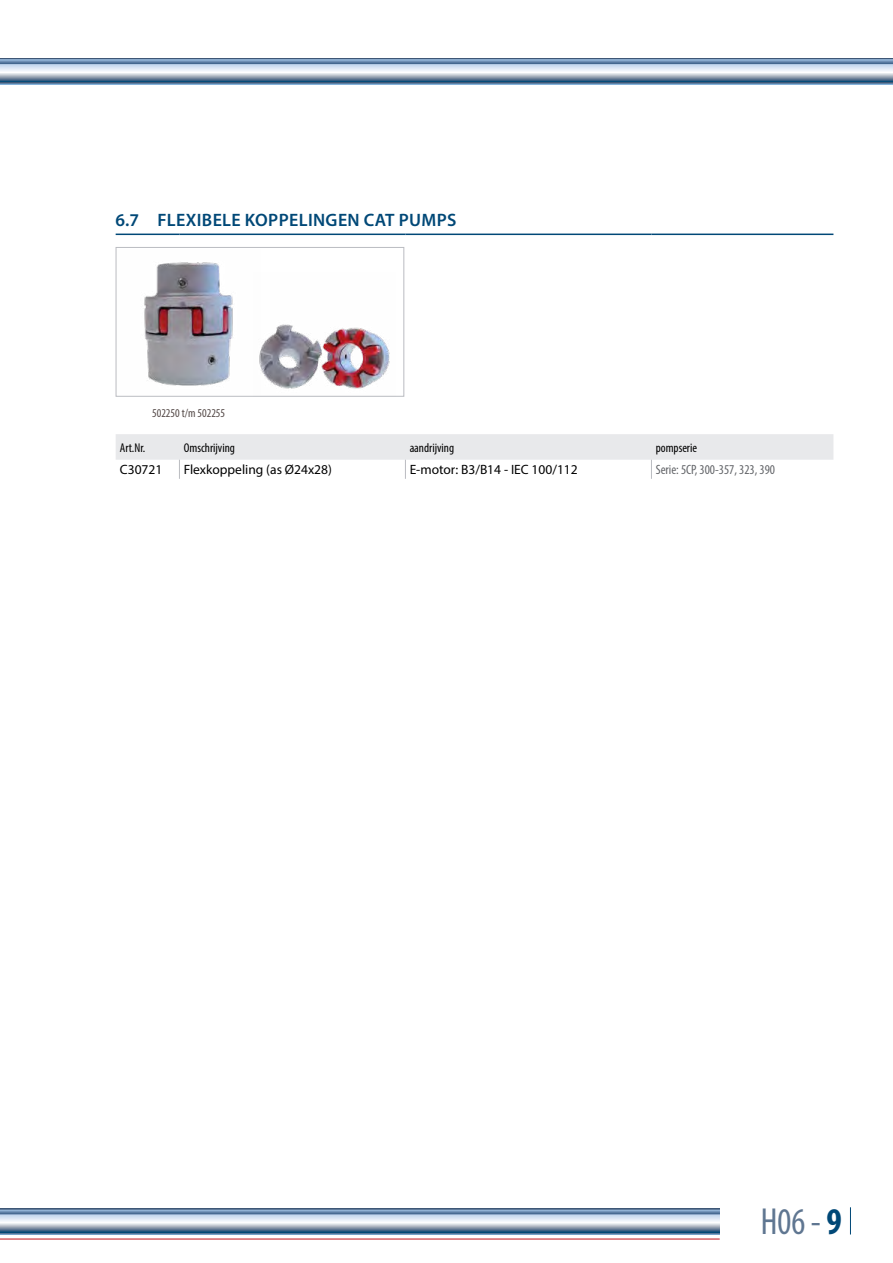
<style>
.page{position:relative;width:893px;height:1263px;background:#fff}
.page>*{position:absolute;margin:0;border:0;box-sizing:border-box;transform-origin:0 0}
.t1{font:condensed 37.8px "Myriad Pro";color:#5f7691;scale:.95 1}
.t2{font:600 18px "Myriad Pro";letter-spacing:.02em;color:#004877}
.t3{font:13.5px "Myriad Pro";color:#000}
.t4{font:condensed 13.5px "Myriad Pro";color:#636569}
.t5{font:condensed 12.75px "Myriad Pro";color:#000}
.t6{font:condensed 12px "Myriad Pro";color:#534846}
.s1{font-weight:700;color:#004877}
</style>
<div class="page">
<svg style="left:850px;top:1207px;width:1px;height:27px"></svg>
<svg style="left:1px;top:1209px;width:719px;height:25px;background:#98adc4"></svg>
<hr style="left:0;top:1238px;width:720px;height:1px;background:#c82b34">
<svg style="left:0;top:1209px;width:1px;height:30px"></svg>
<svg style="left:0;top:58px;width:893px;height:26px;background:#97acc2"></svg>
<hr style="left:116px;top:234px;width:63px;height:1px;background:#004877">
<hr style="left:179px;top:234px;width:226px;height:1px;background:#004877">
<hr style="left:405px;top:234px;width:246px;height:1px;background:#004877">
<hr style="left:651px;top:234px;width:182px;height:1px;background:#004877">
<svg style="left:116px;top:434px;width:717px;height:45px"></svg>
<img style="left:144px;top:262px;width:89px;height:124px">
<div style="left:116px;top:247px;width:288px;height:150px;border:1px solid #babcc1"></div>
<img style="left:254px;top:324px;width:142px;height:72px">
<h2 class="t2" style="left:116px;top:208px;width:342px">6.7 FLEXIBELE KOPPELINGEN CAT PUMPS</h2>
<p class="t6" style="left:152px;top:406px;width:75px">502250 t/m 502255</p>
<p class="t5" style="left:120px;top:440px;width:27px">Art.Nr.</p>
<p class="t5" style="left:184px;top:440px;width:53px">Omschrijving</p>
<p class="t5" style="left:410px;top:440px;width:46px">aandrijving</p>
<p class="t5" style="left:656px;top:440px;width:43px">pompserie</p>
<p class="t3" style="left:120px;top:461px;width:44px">C30721</p>
<p class="t3" style="left:184px;top:461px;width:150px">Flexkoppeling (as Ø24x28)</p>
<p class="t3" style="left:410px;top:461px;width:170px">E-motor: B3/B14 - IEC 100/112</p>
<p class="t4" style="left:656px;top:462px;width:121px">Serie: 5CP, 300-357, 323, 390</p>
<h1 class="t1" style="left:761px;top:1199px;width:87px">H06 - <span class="s1">9</span></h1>
</div>
